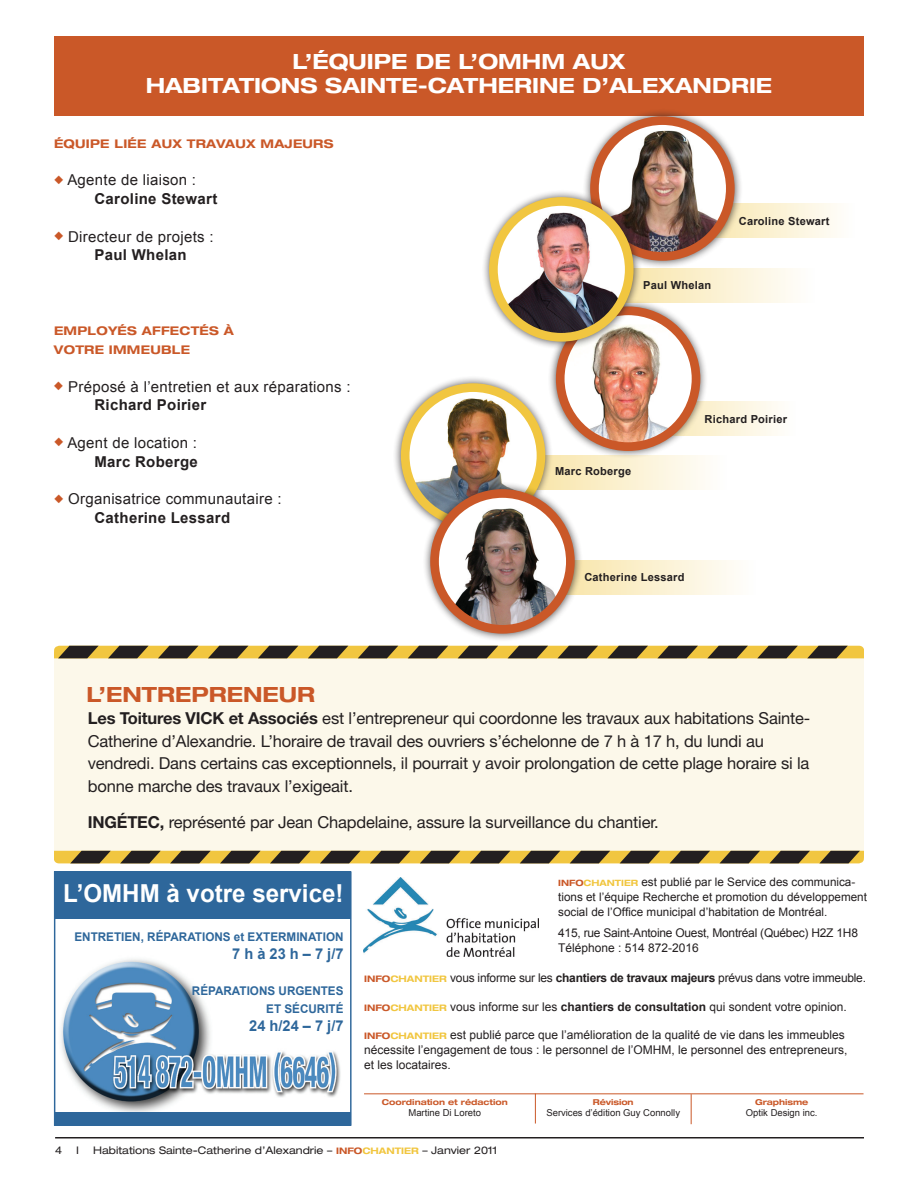
<style>
.page{position:relative;width:918px;height:1188px;background:#fff}
.page>*{position:absolute;margin:0;border:0;box-sizing:border-box;transform-origin:0 0}
.t1{font:700 24.75px "Arial";color:#fff}
.t2{font:700 expanded 21px/24px "Helvetica Neue";color:#fff;text-align:center}
.t3{font:700 expanded 21px "Helvetica Neue";color:#ca5828}
.t4{font:16.5px/22.5px "Helvetica Neue";letter-spacing:-.01em;color:#231f20}
.t5{font:15px/18.8px "Arial";letter-spacing:.02em;color:#231f20}
.t6{font:700 15px "Arial";color:#2e679b}
.t7{font:12px/15px "Arial";color:#231f20}
.t8{font:12px/15px "Arial";letter-spacing:-.02em;color:#231f20}
.t9{font:700 12px/18px "Arial";color:#2e679b}
.t10{font:700 expanded 12px "Helvetica Neue";letter-spacing:.02em;color:#ca5828}
.t11{font:11.7px/15px "Arial";color:#231f20}
.t12{font:700 11.1px "Arial";letter-spacing:.02em;color:#231f20}
.t13{font:expanded 10.5px "Helvetica Neue";color:#231f20}
.t14{font:9.45px "Arial";color:#231f20}
.t15{font:700 expanded 8.1px "Helvetica Neue";letter-spacing:-.01em;color:#ca5828}
.s1{color:#ca5828}
.s2{font-weight:700}
.s3{font-family:"Helvetica Neue";font-weight:700;font-stretch:expanded;font-size:8.7px;color:#ca5828}
.s4{font-family:"Helvetica Neue";font-weight:700;font-stretch:expanded;font-size:8.7px;color:#f1c640}
.s5{font-family:"Helvetica Neue";font-weight:700;font-stretch:expanded;font-size:9px;color:#ca5828}
.s6{font-family:"Helvetica Neue";font-weight:700;font-stretch:expanded;font-size:9px;color:#f1c640}
.s7{font-weight:700;font-size:9px;color:#ca5828}
.s8{font-weight:700;font-size:9px;color:#f1c640}
</style>
<div class="page">
<div style="left:54px;top:36px;width:810px;height:80px;background:#ca5828"></div>
<hr style="left:55px;top:1137px;width:809px;height:1px;background:#231f20">
<img style="left:364px;top:877px;width:174px;height:80px">
<hr style="left:364px;top:1093px;width:500px;height:1px;background:#ca5828">
<hr style="left:691px;top:1094px;width:1px;height:30px;background:#ca5828">
<hr style="left:535px;top:1094px;width:1px;height:30px;background:#ca5828">
<img style="left:61px;top:959px;width:280px;height:153px">
<div style="left:54px;top:871px;width:297px;height:48px;background:#2e679b"></div>
<div style="left:54px;top:1112px;width:297px;height:14px;background:#2e679b"></div>
<svg style="left:743px;top:203px;width:94px;height:34px;background:#fbf3db"></svg>
<div style="left:582px;top:108px;width:161px;height:161px;background:#231f20;opacity:.75"></div>
<img style="left:594px;top:125px;width:136px;height:131px">
<div style="left:590px;top:116px;width:145px;height:145px;border:9px solid #ca5828;border-radius:50%"></div>
<svg style="left:709px;top:401px;width:69px;height:35px;fill:#fcf6e2"></svg>
<div style="left:548px;top:298px;width:161px;height:161px;background:#231f20;opacity:.75"></div>
<svg style="left:560px;top:311px;width:136px;height:136px"></svg>
<img style="left:570px;top:325px;width:113px;height:119px">
<div style="left:556px;top:307px;width:144px;height:144px;border:9px solid #ca5828;border-radius:50%"></div>
<svg style="left:642px;top:269px;width:151px;height:34px;background:#fbf1d2"></svg>
<div style="left:481px;top:189px;width:161px;height:161px;background:#231f20;opacity:.75"></div>
<img style="left:493px;top:201px;width:136px;height:136px;border-radius:68px">
<div style="left:489px;top:197px;width:145px;height:145px;border:9px solid #f1c640;border-radius:50%"></div>
<svg style="left:554px;top:455px;width:155px;height:34px;background:#fbf2d5"></svg>
<div style="left:393px;top:375px;width:161px;height:161px;background:#231f20;opacity:.75"></div>
<img style="left:405px;top:388px;width:136px;height:135px;border-radius:68px">
<div style="left:401px;top:383px;width:144px;height:145px;border:9px solid #f1c640;border-radius:50%"></div>
<svg style="left:583px;top:561px;width:151px;height:34px;background:#fbf1d2"></svg>
<div style="left:422px;top:481px;width:161px;height:161px;background:#231f20;opacity:.75"></div>
<img style="left:435px;top:493px;width:135px;height:136px;border-radius:68px">
<div style="left:430px;top:489px;width:145px;height:145px;border:9px solid #ca5828;border-radius:50%"></div>
<div style="left:54px;top:658px;width:810px;height:196px;background:#fcf8ea"></div>
<svg style="left:54px;top:851px;width:810px;height:12px;background:#7a652d"></svg>
<svg style="left:54px;top:646px;width:810px;height:12px;background:#7a652d"></svg>
<p class="t2" style="left:146px;top:49px;width:628px">L’ÉQUIPE DE L’OMHM AUX<br>HABITATIONS SAINTE-CATH ERINE D’ALEXANDRIE</p>
<p class="t10" style="left:54px;top:136px;width:11px">ÉQUIPE</p>
<p class="t10" style="left:115px;top:136px;width:18px">LIÉE</p>
<p class="t10" style="left:151px;top:136px;width:22px">AUX</p>
<p class="t10" style="left:187px;top:136px;width:60px">TR AVAUX</p>
<p class="t10" style="left:261px;top:136px;width:44px">MAJEURS</p>
<p class="t5" style="left:95px;top:171px;width:124px;text-indent:-41px"><span class="s1">◆</span> Agente de liaison :<br><span class="s2">Caroline Stewart</span></p>
<p class="t5" style="left:95px;top:227px;width:121px;text-indent:-41px"><span class="s1">◆</span> Directeur de projets :<br><span class="s2">Paul Whelan</span></p>
<p class="t10" style="left:54px;top:323px;width:74px">EMPLOYÉS</p>
<p class="t10" style="left:142px;top:323px;width:39px">AFFECTÉS</p>
<p class="t10" style="left:224px;top:323px;width:12px">À</p>
<p class="t10" style="left:54px;top:342px;width:11px">VOTRE</p>
<p class="t10" style="left:109px;top:342px;width:43px">IMMEUB</p>
<p class="t10" style="left:172px;top:342px;width:18px">LE</p>
<p class="t5" style="left:95px;top:377px;width:258px;text-indent:-41px"><span class="s1">◆</span> Préposé à l’entretien et aux réparations :<br><span class="s2">Richard Poirier</span></p>
<p class="t5" style="left:54px;top:433px;width:145px;text-align:right"><span class="s1">◆</span> Agent de location :<br><span class="s2">Marc Roberge</span></p>
<p class="t5" style="left:95px;top:490px;width:189px;text-indent:-41px"><span class="s1">◆</span> Organisatrice communautaire :<br><span class="s2">Catherine Lessard</span></p>
<p class="t12" style="left:643px;top:278px;width:70px">Paul Whelan</p>
<p class="t12" style="left:739px;top:213px;width:92px">Caroline Stewart</p>
<p class="t12" style="left:555px;top:464px;width:78px">Marc Roberge</p>
<p class="t12" style="left:705px;top:412px;width:84px">Richard Poirier</p>
<p class="t12" style="left:584px;top:570px;width:102px">Catherine Lessard</p>
<p class="t3" style="left:86px;top:681px;width:39px">L’ENTREPRENEUR</p>
<p class="t4" style="left:88px;top:707px;width:724px"><span class="s2">Les Toitures VICK et Associés</span> est l’entrepreneur qui coordonne les travaux aux habitations Sainte-Catherine d’Alexandrie. L’horaire de travail des ouvriers s’échelonne de 7 h à 17 h, du lundi au vendredi. Dans certains cas exceptionnels, il pourrait y avoir prolongation de cette plage horaire si la bonne marche des travaux l’exigeait.</p>
<p class="t4" style="left:88px;top:810px;width:573px"><span class="s2">INGÉTEC,</span> représenté par Jean Chapdelaine, assure la surveillance du chantier.</p>
<h1 class="t1" style="left:63px;top:877px;width:282px">L’OMHM à votre service!</h1>
<p class="t9" style="left:74px;top:928px;width:271px">ENTRETIEN, RÉPARATIONS et EXTERMINATION</p>
<p class="t6" style="left:232px;top:944px;width:113px">7 h à 23 h – 7 j/7</p>
<p class="t9" style="left:192px;top:982px;width:17px">Réparations</p>
<p class="t9" style="left:266px;top:982px;width:47px;text-indent:12px">urgentes et séc</p>
<p class="t9" style="left:308px;top:1000px;width:16px">urité</p>
<p class="t6" style="left:249px;top:1016px;width:96px">24 h/24 – 7 j/7</p>
<p class="t11" style="left:558px;top:874px;width:310px"><span class="s3">INFO</span><span class="s4">CHANTIER</span> est publié par le Service des communica&shy;tions et l’équipe Recherche et promotion du développement social de l’Office municipal d’habitation de Montréal.</p>
<p class="t8" style="left:558px;top:926px;width:301px">415, rue Saint-Antoine Ouest, Montréal (Québec) H2Z 1H8<br>Téléphone : 514 872-2016</p>
<p class="t8" style="left:364px;top:971px;width:504px"><span class="s5">I NFO</span><span class="s6">CHANTIER</span> vous informe sur les <span class="s2">chantiers de travaux majeurs</span> prévus dans votre immeuble.</p>
<p class="t7" style="left:364px;top:999px;width:484px"><span class="s5">INFO</span><span class="s6">CHANTIER</span> vous informe sur les <span class="s2">chantiers de consultation</span> qui sondent votre opinion.</p>
<p class="t7" style="left:364px;top:1028px;width:485px"><span class="s5">INFO</span><span class="s6">CHANTIER</span> est publié parce que l’amélioration de la qualité de vie dans les immeubles nécessite l’engagement de tous : le personnel de l’OMHM, le personnel des entrepreneurs, et les locataires.</p>
<p class="t15" style="left:382px;top:1097px;width:128px">COORDINATION ET RÉDACTION</p>
<p class="t14" style="left:408px;top:1106px;width:74px">Martine Di Loreto</p>
<p class="t15" style="left:593px;top:1097px;width:42px">RÉVISION</p>
<p class="t14" style="left:546px;top:1106px;width:135px">Services d’édition Guy Connolly</p>
<p class="t15" style="left:755px;top:1097px;width:55px">GRAPHISME</p>
<p class="t14" style="left:746px;top:1106px;width:73px">Optik Design inc.</p>
<p class="t13" style="left:55px;top:1144px;width:9px">4</p>
<p class="t13" style="left:76px;top:1144px;width:4px">I</p>
<p class="t13" style="left:93px;top:1144px;width:406px">Habitations Sainte-Catherine d’Alexandrie – <span class="s7">INFO</span><span class="s8">CHANTIER</span> – Janvier 2011</p>
</div>
